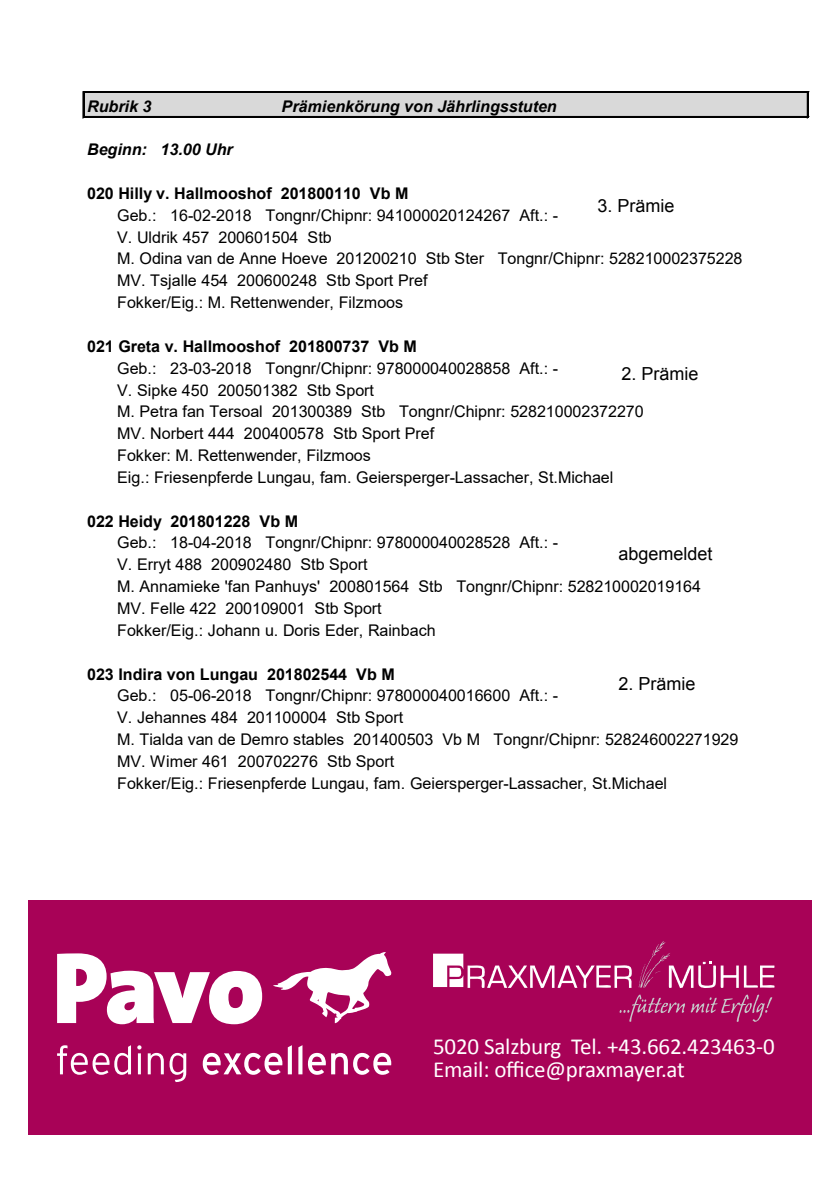
<style>
.page{position:relative;width:840px;height:1191px;background:#fff}
.page>*{position:absolute;margin:0;border:0;box-sizing:border-box;transform-origin:0 0}
.t1{font:23px/23px "Calibri";letter-spacing:-.01em;color:#fff}
.t2{font:18px "Arial";color:#000}
.t3{font:16px/21.8px "Arial";letter-spacing:-.005em;color:#000}
.t4{font:700 16px "Arial";letter-spacing:-.005em;color:#000}
.t5{font:italic 700 16px "Arial";color:#000}
</style>
<div class="page">
<div style="left:85px;top:92px;width:722px;height:25px;background:#d9d9d9"></div>
<hr style="left:83px;top:92px;width:2px;height:26px;background:#000">
<hr style="left:806px;top:93px;width:2px;height:25px;background:#000">
<hr style="left:85px;top:91px;width:723px;height:1px;background:#000">
<hr style="left:85px;top:92px;width:723px;height:1px;background:#000">
<hr style="left:85px;top:116px;width:723px;height:2px;background:#000">
<div style="left:28px;top:899px;width:783px;height:235px;background:#a80257"></div>
<svg style="left:57px;top:953px;width:205px;height:71px"></svg>
<svg style="left:273px;top:952px;width:118px;height:71px"></svg>
<svg style="left:57px;top:1045px;width:334px;height:37px"></svg>
<svg style="left:433px;top:953px;width:199px;height:35px"></svg>
<svg style="left:619px;top:994px;width:65px;height:28px"></svg>
<svg style="left:690px;top:994px;width:81px;height:28px"></svg>
<svg style="left:638px;top:941px;width:136px;height:47px"></svg>
<p class="t5" style="left:87px;top:95px;width:66px">Rubrik 3</p>
<p class="t5" style="left:281px;top:95px;width:276px">Prämienkörung von Jährlingsstuten</p>
<p class="t5" style="left:87px;top:139px;width:147px">Beginn: 13.00 Uhr</p>
<p class="t4" style="left:87px;top:182px;width:323px">020 Hilly v. Hallmooshof 201800110 Vb M</p>
<p class="t3" style="left:117px;top:204px;width:626px">Geb.: 16-02-2018 Tongnr/Chipnr: 941000020124267 Aft.: -<br>V. Uldrik 457 200601504 Stb<br>M. Odina van de Anne Hoeve 201200210 Stb Ster Tongnr/Chipnr: 528210002375228<br>MV. Tsjalle 454 200600248 Stb Sport Pref<br>Fokker/Eig.: M. Rettenwender, Filzmoos</p>
<p class="t4" style="left:87px;top:335px;width:331px">021 Greta v. Hallmooshof 201800737 Vb M</p>
<p class="t3" style="left:117px;top:357px;width:528px">Geb.: 23-03-2018 Tongnr/Chipnr: 978000040028858 Aft.: -<br>V. Sipke 450 200501382 Stb Sport<br>M. Petra fan Tersoal 201300389 Stb Tongnr/Chipnr: 528210002372270<br>MV. Norbert 444 200400578 Stb Sport Pref<br>Fokker: M. Rettenwender, Filzmoos<br>Eig.: Friesenpferde Lungau, fam. Geiersperger-Lassacher, St.Michael</p>
<p class="t4" style="left:87px;top:510px;width:212px">022 Heidy 201801228 Vb M</p>
<p class="t3" style="left:117px;top:532px;width:585px">Geb.: 18-04-2018 Tongnr/Chipnr: 978000040028528 Aft.: -<br>V. Erryt 488 200902480 Stb Sport<br>M. Annamieke 'fan Panhuys' 200801564 Stb Tongnr/Chipnr: 528210002019164<br>MV. Felle 422 200109001 Stb Sport<br>Fokker/Eig.: Johann u. Doris Eder, Rainbach</p>
<p class="t4" style="left:87px;top:662px;width:309px">023 Indira von Lungau 201802544 Vb M</p>
<p class="t3" style="left:117px;top:685px;width:622px">Geb.: 05-06-2018 Tongnr/Chipnr: 978000040016600 Aft.: -<br>V. Jehannes 484 201100004 Stb Sport<br>M. Tialda van de Demro stables 201400503 Vb M Tongnr/Chipnr: 528246002271929<br>MV. Wimer 461 200702276 Stb Sport<br>Fokker/Eig.: Friesenpferde Lungau, fam. Geiersperger-Lassacher, St.Michael</p>
<p class="t2" style="left:597px;top:195px;width:78px">3. Prämie</p>
<p class="t2" style="left:621px;top:364px;width:78px">2. Prämie</p>
<p class="t2" style="left:618px;top:544px;width:95px">abgemeldet</p>
<p class="t2" style="left:618px;top:674px;width:78px">2. Prämie</p>
<h1 class="t1" style="left:433px;top:1034px;width:343px">5020 Salzburg Tel. +43.662.423463-0<br>Email: office@praxmayer.at</h1>
</div>
